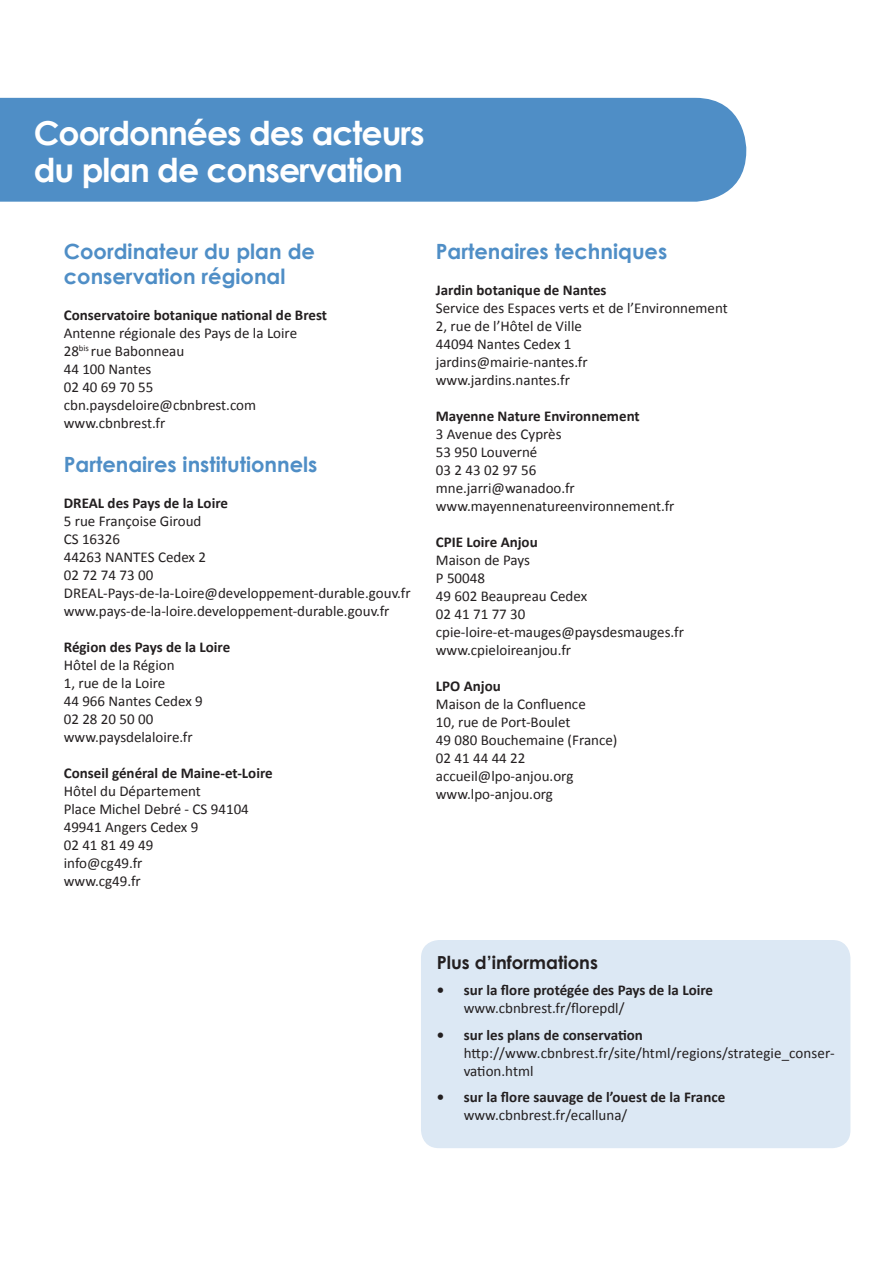
<style>
.page{position:relative;width:893px;height:1263px;background:#fff}
.page>*{position:absolute;margin:0;border:0;box-sizing:border-box;transform-origin:0 0}
.t1{font:700 33px "Century Gothic";letter-spacing:-.03em;color:#fff}
.t2{font:700 21px "Century Gothic";color:#4f8ec6}
.t3{font:700 18px "Century Gothic";color:#231f20}
.t4{font:15px/18px "Calibri";color:#231f20}
.t5{font:700 15px "Calibri";color:#231f20}
</style>
<div class="page">
<div style="left:0;top:98px;width:746px;height:104px;background:#4f8ec6"></div>
<div style="left:421px;top:940px;width:429px;height:208px;background:#dce8f4;border-radius:18px"></div>
<p class="t1" style="left:34px;top:108px;width:392px">Coordonnées des acteurs</p>
<p class="t1" style="left:34px;top:145px;width:370px">du plan de conservation</p>
<p class="t2" style="left:64px;top:236px;width:253px">Coordinateur du plan de</p>
<p class="t2" style="left:64px;top:261px;width:223px">conservation régional</p>
<p class="t5" style="left:64px;top:306px;width:265px">Conservatoire botanique national de Brest</p>
<p class="t4" style="left:64px;top:324px;width:235px">Antenne régionale des Pays de la Loire</p>
<p class="t4" style="left:64px;top:342px;width:122px">28<sup>bis</sup> rue Babonneau</p>
<p class="t4" style="left:64px;top:360px;width:89px">44 100 Nantes</p>
<p class="t4" style="left:64px;top:378px;width:91px">02 40 69 70 55</p>
<p class="t4" style="left:64px;top:396px;width:194px">cbn.paysdeloire@cbnbrest.com</p>
<p class="t4" style="left:64px;top:414px;width:103px">www.cbnbrest.fr</p>
<p class="t2" style="left:64px;top:448px;width:255px">Partenaires institutionnels</p>
<p class="t5" style="left:64px;top:493px;width:166px">DREAL des Pays de la Loire</p>
<p class="t4" style="left:64px;top:512px;width:139px">5 rue Françoise Giroud</p>
<p class="t4" style="left:64px;top:530px;width:58px">CS 16326</p>
<p class="t4" style="left:64px;top:548px;width:144px">44263 NANTES Cedex 2</p>
<p class="t4" style="left:64px;top:566px;width:91px">02 72 74 73 00</p>
<p class="t4" style="left:64px;top:584px;width:348px">DREAL-Pays-de-la-Loire@developpement-durable.gouv.fr</p>
<p class="t4" style="left:64px;top:602px;width:327px">www.pays-de-la-loire.developpement-durable.gouv.fr</p>
<p class="t5" style="left:64px;top:637px;width:168px">Région des Pays de la Loire</p>
<p class="t4" style="left:64px;top:656px;width:112px">Hôtel de la Région</p>
<p class="t4" style="left:64px;top:674px;width:103px">1, rue de la Loire</p>
<p class="t4" style="left:64px;top:692px;width:141px">44 966 Nantes Cedex 9</p>
<p class="t4" style="left:64px;top:710px;width:91px">02 28 20 50 00</p>
<p class="t4" style="left:64px;top:728px;width:130px">www.paysdelaloire.fr</p>
<p class="t5" style="left:64px;top:763px;width:210px">Conseil général de Maine-et-Loire</p>
<p class="t4" style="left:64px;top:782px;width:139px">Hôtel du Département</p>
<p class="t4" style="left:64px;top:800px;width:187px">Place Michel Debré - CS 94104</p>
<p class="t4" style="left:64px;top:818px;width:136px">49941 Angers Cedex 9</p>
<p class="t4" style="left:64px;top:836px;width:91px">02 41 81 49 49</p>
<p class="t4" style="left:64px;top:854px;width:80px">info@cg49.fr</p>
<p class="t4" style="left:64px;top:872px;width:79px">www.cg49.fr</p>
<p class="t2" style="left:436px;top:236px;width:233px">Partenaires techniques</p>
<p class="t5" style="left:436px;top:281px;width:172px">Jardin botanique de Nantes</p>
<p class="t4" style="left:436px;top:299px;width:293px">Service des Espaces verts et de l’Environnement</p>
<p class="t4" style="left:436px;top:317px;width:148px">2, rue de l’Hôtel de Ville</p>
<p class="t4" style="left:436px;top:335px;width:137px">44094 Nantes Cedex 1</p>
<p class="t4" style="left:436px;top:353px;width:153px">jardins@mairie-nantes.fr</p>
<p class="t4" style="left:436px;top:371px;width:136px">www.jardins.nantes.fr</p>
<p class="t5" style="left:436px;top:407px;width:205px">Mayenne Nature Environnement</p>
<p class="t4" style="left:436px;top:425px;width:127px">3 Avenue des Cyprès</p>
<p class="t4" style="left:436px;top:443px;width:103px">53 950 Louverné</p>
<p class="t4" style="left:436px;top:461px;width:102px">03 2 43 02 97 56</p>
<p class="t4" style="left:436px;top:479px;width:141px">mne.jarri@wanadoo.fr</p>
<p class="t4" style="left:436px;top:497px;width:240px">www.mayennenatureenvironnement.fr</p>
<p class="t5" style="left:436px;top:533px;width:103px">CPIE Loire Anjou</p>
<p class="t4" style="left:436px;top:551px;width:96px">Maison de Pays</p>
<p class="t4" style="left:436px;top:569px;width:51px">P 50048</p>
<p class="t4" style="left:436px;top:587px;width:153px">49 602 Beaupreau Cedex</p>
<p class="t4" style="left:436px;top:605px;width:91px">02 41 71 77 30</p>
<p class="t4" style="left:436px;top:623px;width:250px">cpie-loire-et-mauges@paysdesmauges.fr</p>
<p class="t4" style="left:436px;top:641px;width:137px">www.cpieloireanjou.fr</p>
<p class="t5" style="left:436px;top:677px;width:66px">LPO Anjou</p>
<p class="t4" style="left:436px;top:695px;width:151px">Maison de la Confluence</p>
<p class="t4" style="left:436px;top:713px;width:136px">10, rue de Port-Boulet</p>
<p class="t4" style="left:436px;top:731px;width:183px">49 080 Bouchemaine (France)</p>
<p class="t4" style="left:436px;top:749px;width:91px">02 41 44 44 22</p>
<p class="t4" style="left:436px;top:767px;width:139px">accueil@lpo-anjou.org</p>
<p class="t4" style="left:436px;top:785px;width:119px">www.lpo-anjou.org</p>
<p class="t3" style="left:437px;top:948px;width:163px">Plus d’informations</p>
<p class="t5" style="left:437px;top:980px;width:278px">• sur la flore protégée des Pays de la Loire</p>
<p class="t4" style="left:464px;top:999px;width:162px">www.cbnbrest.fr/florepdl/</p>
<p class="t5" style="left:437px;top:1025px;width:208px">• sur les plans de conservation</p>
<p class="t4" style="left:464px;top:1044px;width:372px">http://www.cbnbrest.fr/site/html/regions/strategie_conser&shy;vation.html</p>
<p class="t5" style="left:437px;top:1087px;width:290px">• sur la flore sauvage de l’ouest de la France</p>
<p class="t4" style="left:464px;top:1106px;width:165px">www.cbnbrest.fr/ecalluna/</p>
</div>
